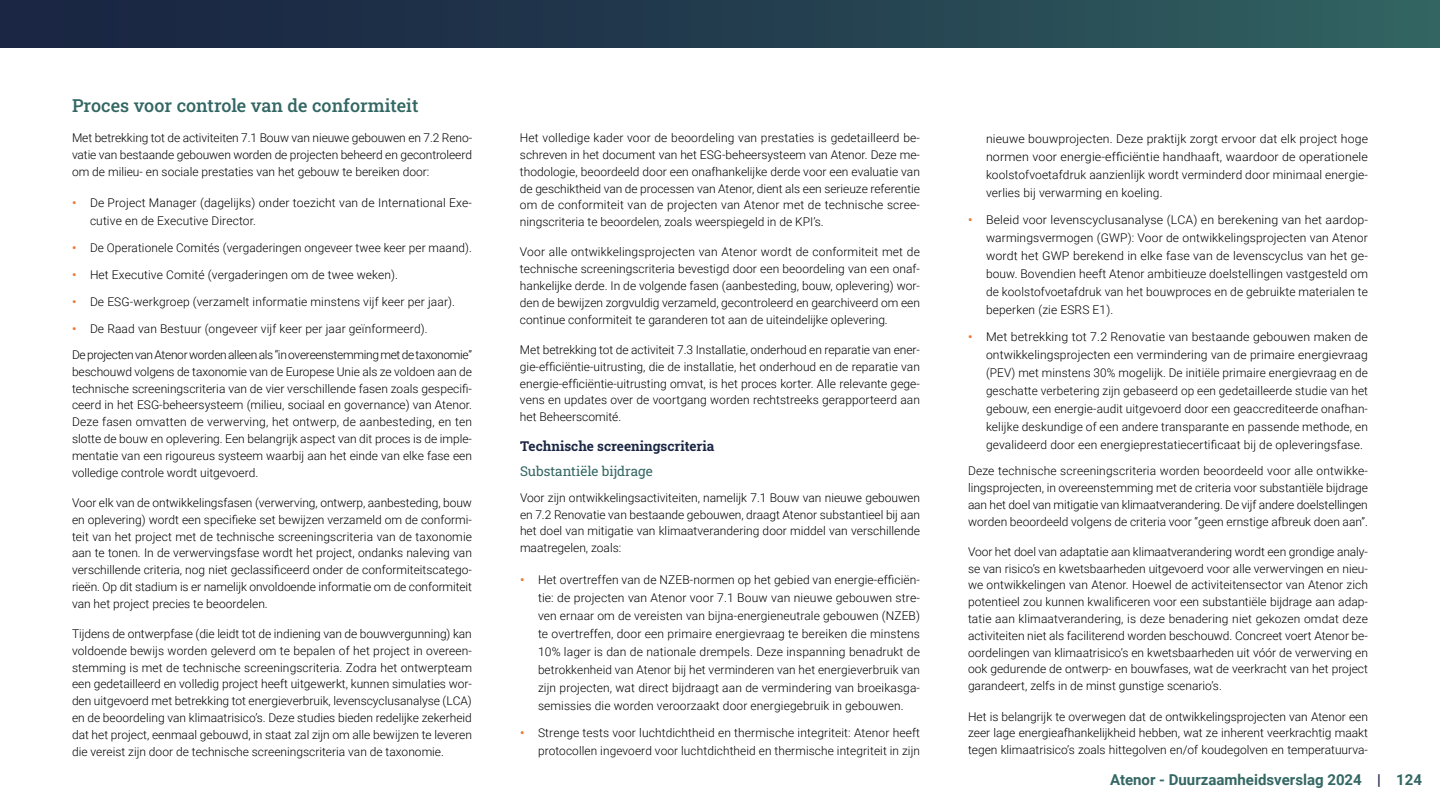
<style>
.page{position:relative;width:1440px;height:810px;background:#fff}
.page>*{position:absolute;margin:0;border:0;box-sizing:border-box;transform-origin:0 0}
.t1{font:18px "Roboto Slab";color:#336763}
.t2{font:700 15px "Roboto";color:#336763}
.t3{font:700 13.5px "Roboto Slab";color:#1a2643}
.t4{font:13.5px "Roboto Slab";color:#336763}
.t5{font:300 12px/16.8px "Roboto";letter-spacing:.005em;color:#000;text-align:justify}
.t6{font:300 12px/25.8px "Roboto";letter-spacing:-.025em;color:#000}
.s1{font-weight:700;color:#ef7832}
.s2{color:#1a2643}
</style>
<div class="page">
<div style="left:0;top:0;width:1440px;height:810px;background:linear-gradient(to right,#171e3f,#306060)"></div>
<div style="left:0;top:48px;width:1440px;height:762px;background:#fff"></div>
<h1 class="t1" style="left:72px;top:93px;width:348px">Proces voor controle van de conformiteit</h1>
<p class="t5" style="left:72px;top:129px;width:402px">Met betrekking tot de activiteiten 7.1 Bouw van nieuwe gebouwen en 7.2 Reno&shy;vatie van bestaande gebouwen worden de projecten beheerd en gecontroleerd om de milieu- en sociale prestaties van het gebouw te bereiken door:</p>
<p class="t5" style="left:90px;top:194px;width:383px;line-height:18px;text-indent:-18px"><span class="s1">•</span> De Project Manager (dagelijks) onder toezicht van de International Exe&shy;cutive en de Executive Director.</p>
<p class="t5" style="left:72px;top:239px;width:402px"><span class="s1">•</span> De Operationele Comités (vergaderingen ongeveer twee keer per maand).</p>
<p class="t5" style="left:72px;top:266px;width:328px"><span class="s1">•</span> Het Executive Comité (vergaderingen om de twee weken).</p>
<p class="t5" style="left:72px;top:293px;width:385px"><span class="s1">•</span> De ESG-werkgroep (verzamelt informatie minstens vijf keer per jaar).</p>
<p class="t6" style="left:72px;top:316px;width:402px"><span class="s1">•</span> De Raad van Bestuur (ongeveer vijf keer per jaar geïnformeerd).<br>De projecten van Atenor worden alleen als “in overeenstemming met de taxonomie”</p>
<p class="t5" style="left:72px;top:363px;width:402px">beschouwd volgens de taxonomie van de Europese Unie als ze voldoen aan de technische screeningscriteria van de vier verschillende fasen zoals gespecifi&shy;ceerd in het ESG-beheersysteem (milieu, sociaal en governance) van Atenor.<br>Deze fasen omvatten de verwerving, het ontwerp, de aanbesteding, en ten slotte de bouw en oplevering. Een belangrijk aspect van dit proces is de imple&shy;mentatie van een rigoureus systeem waarbij aan het einde van elke fase een volledige controle wordt uitgevoerd.</p>
<p class="t5" style="left:72px;top:494px;width:402px">Voor elk van de ontwikkelingsfasen (verwerving, ontwerp, aanbesteding, bouw en oplevering) wordt een specifieke set bewijzen verzameld om de conformi&shy;teit van het project met de technische screeningscriteria van de taxonomie aan te tonen. In de verwervingsfase wordt het project, ondanks naleving van verschillende criteria, nog niet geclassificeerd onder de conformiteitscatego&shy;rieën. Op dit stadium is er namelijk onvoldoende informatie om de conformiteit van het project precies te beoordelen.</p>
<p class="t5" style="left:72px;top:625px;width:402px">Tijdens de ontwerpfase (die leidt tot de indiening van de bouwvergunning) kan voldoende bewijs worden geleverd om te bepalen of het project in overeen&shy;stemming is met de technische screeningscriteria. Zodra het ontwerpteam een gedetailleerd en volledig project heeft uitgewerkt, kunnen simulaties wor&shy;den uitgevoerd met betrekking tot energieverbruik, levenscyclusanalyse (LCA) en de beoordeling van klimaatrisico’s. Deze studies bieden redelijke zekerheid dat het project, eenmaal gebouwd, in staat zal zijn om alle bewijzen te leveren die vereist zijn door de technische screeningscriteria van de taxonomie.</p>
<p class="t5" style="left:520px;top:129px;width:402px">Het volledige kader voor de beoordeling van prestaties is gedetailleerd be&shy;schreven in het document van het ESG-beheersysteem van Atenor. Deze me&shy;thodologie, beoordeeld door een onafhankelijke derde voor een evaluatie van de geschiktheid van de processen van Atenor, dient als een serieuze referentie om de conformiteit van de projecten van Atenor met de technische scree&shy;ningscriteria te beoordelen, zoals weerspiegeld in de KPI’s.</p>
<p class="t5" style="left:520px;top:243px;width:402px">Voor alle ontwikkelingsprojecten van Atenor wordt de conformiteit met de technische screeningscriteria bevestigd door een beoordeling van een onaf&shy;hankelijke derde. In de volgende fasen (aanbesteding, bouw, oplevering) wor&shy;den de bewijzen zorgvuldig verzameld, gecontroleerd en gearchiveerd om een continue conformiteit te garanderen tot aan de uiteindelijke oplevering.</p>
<p class="t5" style="left:520px;top:341px;width:402px">Met betrekking tot de activiteit 7.3 Installatie, onderhoud en reparatie van ener&shy;gie-efficiëntie-uitrusting, die de installatie, het onderhoud en de reparatie van energie-efficiëntie-uitrusting omvat, is het proces korter. Alle relevante gege&shy;vens en updates over de voortgang worden rechtstreeks gerapporteerd aan het Beheerscomité.</p>
<p class="t3" style="left:520px;top:437px;width:196px">Technische screeningscriteria</p>
<p class="t4" style="left:520px;top:462px;width:134px">Substantiële bijdrage</p>
<p class="t5" style="left:520px;top:489px;width:402px">Voor zijn ontwikkelingsactiviteiten, namelijk 7.1 Bouw van nieuwe gebouwen en 7.2 Renovatie van bestaande gebouwen, draagt Atenor substantieel bij aan het doel van mitigatie van klimaatverandering door middel van verschillende maatregelen, zoals:</p>
<p class="t5" style="left:538px;top:570px;width:384px;line-height:18px;text-indent:-18px"><span class="s1">•</span> Het overtreffen van de NZEB-normen op het gebied van energie-efficiën&shy;tie: de projecten van Atenor voor 7.1 Bouw van nieuwe gebouwen stre&shy;ven ernaar om de vereisten van bijna-energieneutrale gebouwen (NZEB) te overtreffen, door een primaire energievraag te bereiken die minstens 10% lager is dan de nationale drempels. Deze inspanning benadrukt de betrokkenheid van Atenor bij het verminderen van het energieverbruik van zijn projecten, wat direct bijdraagt aan de vermindering van broeikasga&shy;semissies die worden veroorzaakt door energiegebruik in gebouwen.</p>
<p class="t5" style="left:520px;top:723px;width:402px;line-height:18px;text-align:right"><span class="s1">•</span> Strenge tests voor luchtdichtheid en thermische integriteit: Atenor heeft protocollen ingevoerd voor luchtdichtheid en thermische integriteit in zijn</p>
<p class="t5" style="left:986px;top:130px;width:384px;line-height:18px">nieuwe bouwprojecten. Deze praktijk zorgt ervoor dat elk project hoge normen voor energie-efficiëntie handhaaft, waardoor de operationele koolstofvoetafdruk aanzienlijk wordt verminderd door minimaal energie&shy;verlies bij verwarming en koeling.</p>
<p class="t5" style="left:986px;top:211px;width:383px;line-height:18px;text-indent:-18px"><span class="s1">•</span> Beleid voor levenscyclusanalyse (LCA) en berekening van het aardop&shy;warmingsvermogen (GWP): Voor de ontwikkelingsprojecten van Atenor wordt het GWP berekend in elke fase van de levenscyclus van het ge&shy;bouw. Bovendien heeft Atenor ambitieuze doelstellingen vastgesteld om de koolstofvoetafdruk van het bouwproces en de gebruikte materialen te beperken (zie ESRS E1).</p>
<p class="t5" style="left:986px;top:328px;width:384px;line-height:18px;text-indent:-18px"><span class="s1">•</span> Met betrekking tot 7.2 Renovatie van bestaande gebouwen maken de ontwikkelingsprojecten een vermindering van de primaire energievraag (PEV) met minstens 30% mogelijk. De initiële primaire energievraag en de geschatte verbetering zijn gebaseerd op een gedetailleerde studie van het gebouw, een energie-audit uitgevoerd door een geaccrediteerde onafhan&shy;kelijke deskundige of een andere transparante en passende methode, en gevalideerd door een energieprestatiecertificaat bij de opleveringsfase.</p>
<p class="t5" style="left:968px;top:462px;width:402px">Deze technische screeningscriteria worden beoordeeld voor alle ontwikke&shy;lingsprojecten, in overeenstemming met de criteria voor substantiële bijdrage aan het doel van mitigatie van klimaatverandering. De vijf andere doelstellingen worden beoordeeld volgens de criteria voor “geen ernstige afbreuk doen aan”.</p>
<p class="t5" style="left:968px;top:543px;width:402px">Voor het doel van adaptatie aan klimaatverandering wordt een grondige analy&shy;se van risico’s en kwetsbaarheden uitgevoerd voor alle verwervingen en nieu&shy;we ontwikkelingen van Atenor. Hoewel de activiteitensector van Atenor zich potentieel zou kunnen kwalificeren voor een substantiële bijdrage aan adap&shy;tatie aan klimaatverandering, is deze benadering niet gekozen omdat deze activiteiten niet als faciliterend worden beschouwd. Concreet voert Atenor be&shy;oordelingen van klimaatrisico’s en kwetsbaarheden uit vóór de verwerving en ook gedurende de ontwerp- en bouwfases, wat de veerkracht van het project garandeert, zelfs in de minst gunstige scenario’s.</p>
<p class="t5" style="left:968px;top:707px;width:402px">Het is belangrijk te overwegen dat de ontwikkelingsprojecten van Atenor een zeer lage energieafhankelijkheid hebben, wat ze inherent veerkrachtig maakt tegen klimaatrisico’s zoals hittegolven en/of koudegolven en temperatuurva-</p>
<p class="t2" style="left:1110px;top:769px;width:313px">Atenor - Duurzaamheidsverslag 2024 <span class="s2">|</span> 124</p>
</div>
